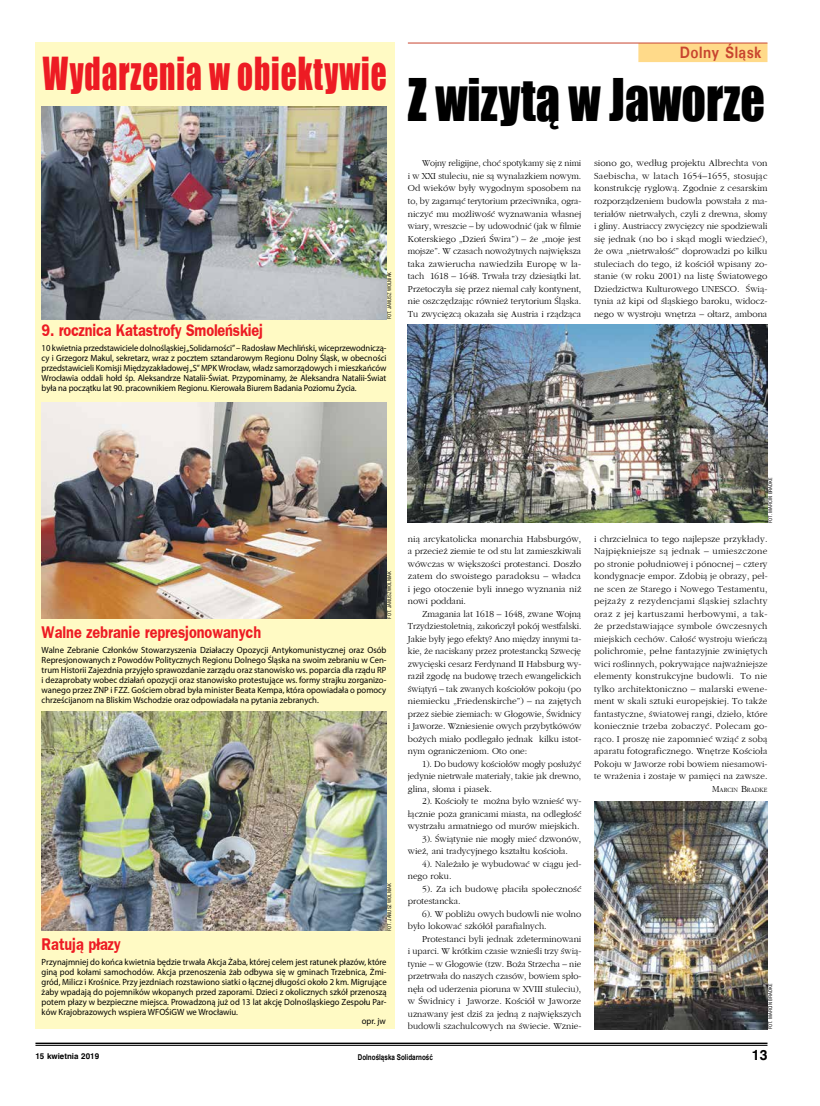
<style>
.page{position:relative;width:820px;height:1106px;background:#fff}
.page>*{position:absolute;margin:0;border:0;box-sizing:border-box;transform-origin:0 0}
.t1{font:54px "Impact";color:#000;scale:.89 1}
.t2{font:41.8px "Impact";letter-spacing:.03em;color:#ed1b23;scale:.75 1}
.t3{font:700 17px "Frankfurt Gothic";color:#ed1b23;scale:.85 1}
.t4{font:700 16.5px "Univers CE";letter-spacing:.03em;color:#c8442f;scale:.86 1}
.t5{font:700 14px "Switzerland";color:#000}
.t6{font:9.5px/12.5px "Gatineau";color:#000;text-align:justify}
.t7{font:9.5px/12.5px "Gatineau";color:#000;text-align:justify;scale:.93 1}
.t8{font:9.5px "Gatineau";color:#000;scale:.96 1}
.t9{font:9.5px "Gatineau";color:#000;scale:.95 1}
.t10{font:9px/10px "Myriad Pro";color:#000;text-align:justify;scale:.96 1}
.t11{font:700 8px "Arial";color:#000;scale:.79 1}
.t12{font:700 8px "Switzerland";color:#000}
.t13{font:6.7px "Gatineau";color:#000}
.t14{font:5px "Switzerland Condensed";color:#000}
.s1{font-size:9.5px}
</style>
<div class="page">
<svg style="left:35px;top:1044px;width:66px;height:1px"></svg>
<hr style="left:35px;top:1042px;width:732px;height:2px;background:#000">
<hr style="left:35px;top:1045px;width:732px;height:1px;background:#000">
<div style="left:35px;top:43px;width:360px;height:986px;background:#fffac4"></div>
<div style="left:638px;top:43px;width:129px;height:19px;background:#ffda8a"></div>
<hr style="left:407px;top:43px;width:360px;height:1px;background:#c8442f">
<img style="left:594px;top:802px;width:173px;height:227px">
<img style="left:407px;top:324px;width:360px;height:199px">
<img style="left:42px;top:402px;width:344px;height:216px">
<img style="left:42px;top:107px;width:344px;height:212px">
<img style="left:42px;top:711px;width:344px;height:219px">
<h2 class="t2" style="left:43px;top:41px;width:460px">Wydarzenia w obiektywie</h2>
<p class="t14" style="left:386px;top:319px;width:49px;rotate:-90deg">FOT. JANUSZ WOLNIAK</p>
<h3 class="t3" style="left:42px;top:321px;width:262px">9. rocznica Katastrofy Smoleńskiej</h3>
<p class="t10" style="left:42px;top:343px;width:360px">10 kwietnia przedstawiciele dolnośląskiej „Solidarności” – Radosław Mechliński, wiceprzewodniczą&shy;cy i Grzegorz Makul, sekretarz, wraz z pocztem sztandarowym Regionu Dolny Śląsk, w obecności przedstawicieli Komisji Międzyzakładowej „S” MPK Wrocław, władz samorządowych i mieszkańców Wrocławia oddali hołd śp. Aleksandrze Natalii-Świat. Przypominamy, że Aleksandra Natalii-Świat była na początku lat 90. pracownikiem Regionu. Kierowała Biurem Badania Poziomu Życia.</p>
<h3 class="t4" style="left:679px;top:42px;width:97px">Dolny Śląsk</h3>
<h1 class="t1" style="left:407px;top:58px;width:402px">Z wizytą w Jaworze</h1>
<p class="t7" style="left:407px;top:157px;width:188px;text-indent:14px">Wojny religijne, choć spotykamy się z nimi i w XXI stuleciu, nie są wynalazkiem nowym.<br>Od wieków były wygodnym sposobem na to, by zagarnąć terytorium przeciwnika, ogra&shy;niczyć mu możliwość wyznawania własnej wiary, wreszcie – by udowodnić (jak w filmie Koterskiego „Dzień Świra”) – że „moje jest mojsze”. W czasach nowożytnych największa taka zawierucha nawiedziła Europę w la&shy;tach 1618 – 1648. Trwała trzy dziesiątki lat.<br>Przetoczyła się przez niemal cały kontynent, nie oszczędzając również terytorium Śląska.<br>Tu zwycięzcą okazała się Austria i rządząca</p>
<p class="t6" style="left:594px;top:157px;width:175px">siono go, według projektu Albrechta von Saebischa, w latach 1654–1655, stosując konstrukcję ryglową. Zgodnie z cesarskim rozporządzeniem budowla powstała z ma&shy;teriałów nietrwałych, czyli z drewna, słomy i gliny. Austriaccy zwycięzcy nie spodziewali się jednak (no bo i skąd mogli wiedzieć), że owa „nietrwałość” doprowadzi po kilku stuleciach do tego, iż kościół wpisany zo&shy;stanie (w roku 2001) na listę Światowego Dziedzictwa Kulturowego UNESCO. Świą&shy;tynia aż kipi od śląskiego baroku, widocz&shy;nego w wystroju wnętrza – ołtarz, ambona</p>
<p class="t14" style="left:386px;top:618px;width:49px;rotate:-90deg">FOT. JANUSZ WOLNIAK</p>
<h3 class="t3" style="left:42px;top:623px;width:260px">Walne zebranie represjonowanych</h3>
<p class="t10" style="left:42px;top:645px;width:360px">Walne Zebranie Członków Stowarzyszenia Działaczy Opozycji Antykomunistycznej oraz Osób Represjonowanych z Powodów Politycznych Regionu Dolnego Śląska na swoim zebraniu w Cen&shy;trum Historii Zajezdnia przyjęło sprawozdanie zarządu oraz stanowisko ws. poparcia dla rządu RP i dezaprobaty wobec działań opozycji oraz stanowisko protestujące ws. formy strajku zorganizo&shy;wanego przez ZNP i FZZ. Gościem obrad była minister Beata Kempa, która opowiadała o pomocy chrześcijanom na Bliskim Wschodzie oraz odpowiadała na pytania zebranych.</p>
<p class="t14" style="left:386px;top:930px;width:49px;rotate:-90deg">FOT. JANUSZ WOLNIAK</p>
<h3 class="t3" style="left:42px;top:934px;width:95px">Ratują płazy</h3>
<p class="t10" style="left:42px;top:957px;width:361px">Przynajmniej do końca kwietnia będzie trwała Akcja Żaba, której celem jest ratunek płazów, które giną pod kołami samochodów. Akcja przenoszenia żab odbywa się w gminach Trzebnica, Żmi&shy;gród, Milicz i Krośnice. Przy jezdniach rozstawiono siatki o łącznej długości około 2 km. Migrujące żaby wpadają do pojemników wkopanych przed zaporami. Dzieci z okolicznych szkół przenoszą potem płazy w bezpieczne miejsca. Prowadzoną już od 13 lat akcję Dolnośląskiego Zespołu Par&shy;ków Krajobrazowych wspiera WFOŚiGW we Wrocławiu.</p>
<p class="t14" style="left:338px;top:1023px;width:51px;rotate:-90deg">FOT. PAWEŁ CHABIŃSKI</p>
<p class="t10" style="left:361px;top:1015px;width:27px">opr. jw</p>
<p class="t6" style="left:407px;top:532px;width:175px">nią arcykatolicka monarchia Habsburgów, a przecież ziemie te od stu lat zamieszkiwali wówczas w większości protestanci. Doszło zatem do swoistego paradoksu – władca i jego otoczenie byli innego wyznania niż nowi poddani.</p>
<p class="t6" style="left:407px;top:607px;width:175px;text-indent:14px">Zmagania lat 1618 – 1648, zwane Wojną Trzydziestoletnią, zakończył pokój westfalski.<br>Jakie były jego efekty? Ano między innymi ta&shy;kie, że naciskany przez protestancką Szwecję zwycięski cesarz Ferdynand II Habsburg wy&shy;raził zgodę na budowę trzech ewangelickich świątyń – tak zwanych kościołów pokoju (po niemiecku „Friedenskirche”) – na zajętych przez siebie ziemiach: w Głogowie, Świdnicy i Jaworze. Wzniesienie owych przybytkówów bożych miało podlegało jednak kilku istot&shy;nym ograniczeniom. Oto one:</p>
<p class="t7" style="left:407px;top:757px;width:188px;text-indent:14px">1). Do budowy kościołów mogły posłużyć jedynie nietrwałe materiały, takie jak drewno, glina, słoma i piasek.</p>
<p class="t6" style="left:422px;top:795px;width:161px">2). Kościoły te można było wznieść wy-</p>
<p class="t6" style="left:407px;top:807px;width:175px">łącznie poza granicami miasta, na odległość</p>
<p class="t6" style="left:407px;top:820px;width:173px">wystrzału armatniego od murów miejskich.</p>
<p class="t6" style="left:422px;top:832px;width:161px">3). Świątynie nie mogły mieć dzwonów,</p>
<p class="t6" style="left:407px;top:845px;width:162px">wież, ani tradycyjnego kształtu kościoła.</p>
<p class="t6" style="left:422px;top:857px;width:161px">4). Należało je wybudować w ciągu jed-</p>
<p class="t6" style="left:407px;top:870px;width:45px">nego roku.</p>
<p class="t6" style="left:422px;top:882px;width:161px">5). Za ich budowę płaciła społeczność</p>
<p class="t6" style="left:407px;top:895px;width:54px">protestancka.</p>
<p class="t6" style="left:422px;top:907px;width:161px">6). W pobliżu owych budowli nie wolno</p>
<p class="t6" style="left:407px;top:920px;width:140px">było lokować szkółół parafialnych.</p>
<p class="t6" style="left:422px;top:932px;width:161px">Protestanci byli jednak zdeterminowani</p>
<p class="t8" style="left:407px;top:946px;width:182px">i uparci. W krótkim czasie wznieśli trzy świą-</p>
<p class="t9" style="left:407px;top:958px;width:184px">tynie – w Głogowie (tzw. Boża Strzecha – nie</p>
<p class="t9" style="left:407px;top:971px;width:184px">przetrwała do naszych czasów, bowiem spło-</p>
<p class="t8" style="left:407px;top:983px;width:182px">nęła od uderzenia pioruna w XVIII stuleciu),</p>
<p class="t6" style="left:407px;top:995px;width:175px">w Świdnicy i Jaworze. Kościół w Jaworze</p>
<p class="t6" style="left:407px;top:1007px;width:175px">uznawany jest dziś za jedną z największych</p>
<p class="t6" style="left:407px;top:1020px;width:175px">budowli szachulcowych na świecie. Wznie-</p>
<p class="t14" style="left:767px;top:523px;width:47px;rotate:-90deg">FOT. MARCIN BRADKE</p>
<p class="t6" style="left:594px;top:532px;width:175px">i chrzcielnica to tego najlepsze przykłady.<br>Najpiękniejsze są jednak – umieszczone po stronie południowej i pónocnej – cztery kondygnacje empor. Zdobią je obrazy, peł&shy;ne scen ze Starego i Nowego Testamentu, pejzaży z rezydencjami śląskiej szlachty oraz z jej kartuszami herbowymi, a tak&shy;że przedstawiające symbole ówczesnych miejskich cechów. Całość wystroju wieńczą polichromie, pełne fantazyjnie zwiniętych wici roślinnych, pokrywające najważniejsze elementy konstrukcyjne budowli. To nie tylko architektoniczno – malarski ewene&shy;ment w skali sztuki europejskiej. To także fantastyczne, światowej rangi, dzieło, które koniecznie trzeba zobaczyć. Polecam go&shy;rąco. I proszę nie zapomnieć wziąć z sobą aparatu fotograficznego. Wnętrze Kościoła Pokoju w Jaworze robi bowiem niesamowi&shy;te wrażenia i zostaje w pamięci na zawsze.</p>
<p class="t13" style="left:712px;top:786px;width:57px"><span class="s1">M</span>ARCIN <span class="s1">B</span>RADKE</p>
<p class="t14" style="left:767px;top:1029px;width:47px;rotate:-90deg">FOT. MARCIN BRADKE</p>
<p class="t12" style="left:35px;top:1051px;width:65px">15 kwietnia 2019</p>
<p class="t11" style="left:357px;top:1051px;width:97px">Dolnośląska Solidarność</p>
<h3 class="t5" style="left:751px;top:1046px;width:17px">13</h3>
</div>
